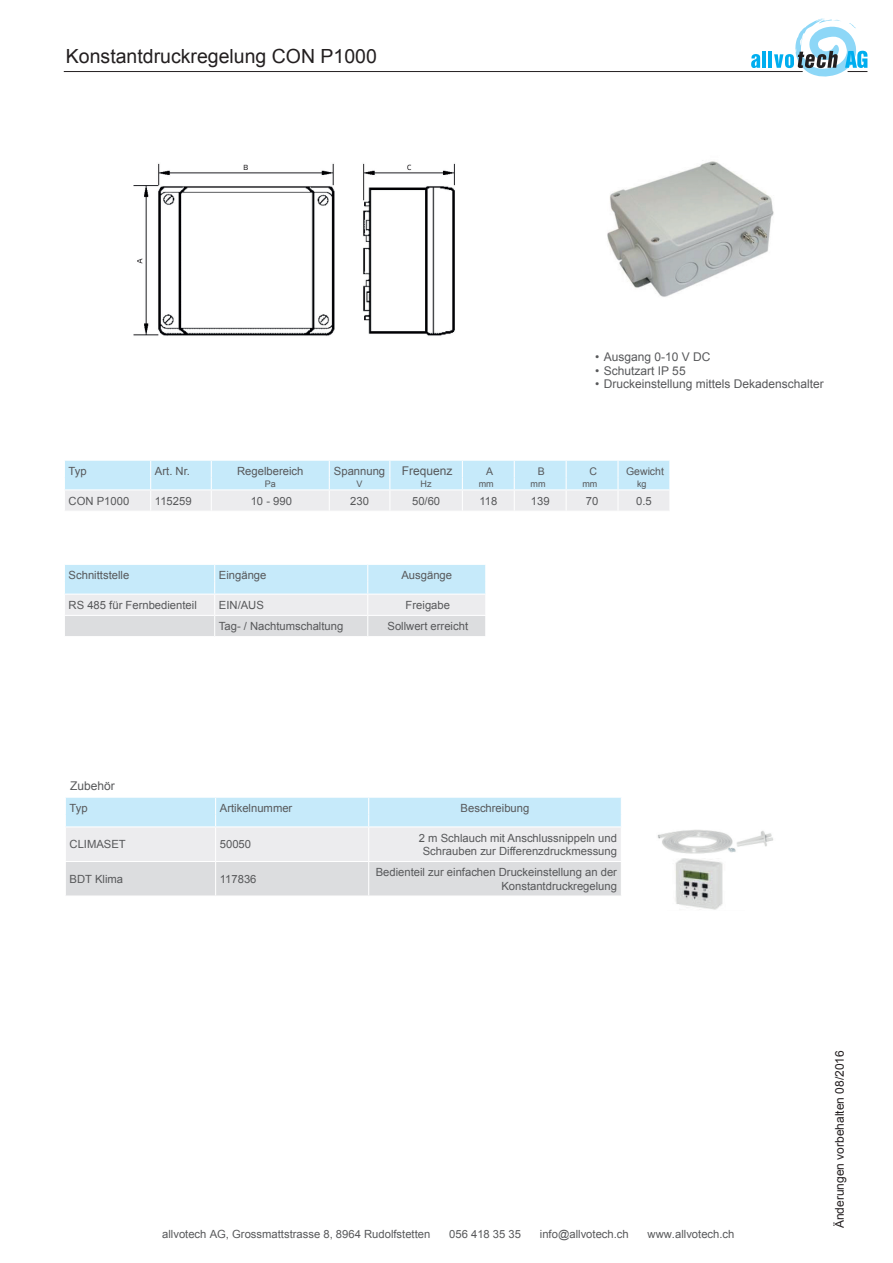
<style>
.page{position:relative;width:893px;height:1263px;background:#fff}
.page>*{position:absolute;margin:0;border:0;box-sizing:border-box;transform-origin:0 0}
.t1{font:19.5px "Arial";color:#231f20}
.t2{font:12px "Arial";color:#57585a}
.t3{font:12px "Arial";color:#231f20}
.t4{font:11.25px/13.5px "Arial";color:#57585a;text-align:center}
.t5{font:11.25px "Arial";color:#58595b}
.t6{font:10.5px "Arial";color:#57585a}
.t7{font:9px "Arial";color:#57585a}
</style>
<div class="page">
<svg style="left:751px;top:54px;width:9px;height:14px"></svg>
<hr style="left:762px;top:51px;width:4px;height:17px;background:#00aeef">
<hr style="left:769px;top:51px;width:3px;height:17px;background:#00aeef">
<svg style="left:774px;top:19px;width:93px;height:58px"></svg>
<hr style="left:64px;top:71px;width:739px;height:1px;background:#231f20">
<svg style="left:65px;top:460px;width:605px;height:51px;background:#d7ebf5"></svg>
<svg style="left:65px;top:564px;width:421px;height:72px;background:#d9e7ef"></svg>
<img style="left:607px;top:161px;width:167px;height:136px">
<img style="left:133px;top:163px;width:322px;height:173px">
<svg style="left:65px;top:797px;width:556px;height:98px;background:#dbe6ec"></svg>
<hr style="left:65px;top:826px;width:151px;height:1px;background:#fff">
<hr style="left:65px;top:827px;width:1px;height:34px;background:#fff">
<hr style="left:216px;top:826px;width:153px;height:1px;background:#fff">
<hr style="left:215px;top:827px;width:1px;height:34px;background:#fff">
<hr style="left:369px;top:826px;width:253px;height:1px;background:#fff">
<hr style="left:368px;top:827px;width:1px;height:34px;background:#fff">
<hr style="left:65px;top:861px;width:151px;height:1px;background:#fff">
<hr style="left:65px;top:862px;width:1px;height:33px;background:#fff">
<hr style="left:216px;top:861px;width:153px;height:1px;background:#fff">
<hr style="left:215px;top:862px;width:1px;height:33px;background:#fff">
<hr style="left:369px;top:861px;width:253px;height:1px;background:#fff">
<hr style="left:368px;top:862px;width:1px;height:33px;background:#fff">
<img style="left:657px;top:829px;width:116px;height:25px">
<img style="left:675px;top:858px;width:48px;height:52px">
<h1 class="t1" style="left:66px;top:44px;width:313px">Konstantdruckregelung CON P1000</h1>
<p class="t2" style="left:595px;top:349px;width:117px">• Ausgang 0-10 V DC</p>
<p class="t2" style="left:595px;top:363px;width:92px">• Schutzart IP 55</p>
<p class="t2" style="left:595px;top:376px;width:230px">• Druckeinstellung mittels Dekadenschalter</p>
<p class="t4" style="left:69px;top:465px;width:20px">Typ</p>
<p class="t4" style="left:155px;top:465px;width:37px">Art. Nr.</p>
<p class="t4" style="left:237px;top:465px;width:68px">Regelbereich</p>
<p class="t4" style="left:334px;top:465px;width:53px">Spannung</p>
<p class="t2" style="left:402px;top:463px;width:52px">Frequenz</p>
<p class="t6" style="left:486px;top:464px;width:9px">A</p>
<p class="t6" style="left:538px;top:464px;width:9px">B</p>
<p class="t6" style="left:589px;top:464px;width:9px">C</p>
<p class="t6" style="left:626px;top:464px;width:39px">Gewicht</p>
<p class="t7" style="left:265px;top:478px;width:13px">Pa</p>
<p class="t7" style="left:357px;top:478px;width:8px">V</p>
<p class="t7" style="left:421px;top:478px;width:12px">Hz</p>
<p class="t7" style="left:479px;top:478px;width:16px">mm</p>
<p class="t7" style="left:531px;top:478px;width:16px">mm</p>
<p class="t7" style="left:582px;top:478px;width:16px">mm</p>
<p class="t7" style="left:637px;top:478px;width:11px">kg</p>
<p class="t4" style="left:69px;top:494px;width:62px">CON P1000</p>
<p class="t4" style="left:155px;top:494px;width:38px">115259</p>
<p class="t4" style="left:251px;top:494px;width:43px">10 - 990</p>
<p class="t4" style="left:350px;top:494px;width:20px">230</p>
<p class="t4" style="left:412px;top:494px;width:30px">50/60</p>
<p class="t4" style="left:479px;top:494px;width:19px">118</p>
<p class="t4" style="left:531px;top:494px;width:20px">139</p>
<p class="t4" style="left:586px;top:494px;width:14px">70</p>
<p class="t4" style="left:636px;top:494px;width:17px">0.5</p>
<p class="t4" style="left:69px;top:569px;width:62px">Schnittstelle</p>
<p class="t4" style="left:219px;top:569px;width:49px">Eingänge</p>
<p class="t4" style="left:401px;top:569px;width:52px">Ausgänge</p>
<p class="t4" style="left:69px;top:598px;width:130px">RS 485 für Fernbedienteil</p>
<p class="t4" style="left:219px;top:598px;width:47px">EIN/AUS</p>
<p class="t4" style="left:406px;top:598px;width:46px">Freigabe</p>
<p class="t4" style="left:219px;top:619px;width:126px">Tag- / Nachtumschaltung</p>
<p class="t4" style="left:387px;top:619px;width:82px">Sollwert erreicht</p>
<p class="t2" style="left:70px;top:778px;width:46px">Zubehör</p>
<p class="t4" style="left:70px;top:801px;width:20px">Typ</p>
<p class="t4" style="left:220px;top:801px;width:74px">Artikelnummer</p>
<p class="t4" style="left:461px;top:801px;width:70px">Beschreibung</p>
<p class="t4" style="left:70px;top:838px;width:58px">CLIMASET</p>
<p class="t4" style="left:220px;top:838px;width:33px">50050</p>
<p class="t4" style="left:419px;top:831px;width:200px">2 m Schlauch mit Anschlussnippeln und<br>Schrauben zur Differenzdruckmessung</p>
<p class="t4" style="left:70px;top:872px;width:55px">BDT Klima</p>
<p class="t4" style="left:220px;top:872px;width:38px">117836</p>
<p class="t4" style="left:376px;top:865px;width:243px;text-align:right">Bedienteil zur einfachen Druckeinstellung an der<br>Konstantdruckregelung</p>
<p class="t5" style="left:162px;top:1226px;width:270px">allvotech AG, Grossmattstrasse 8, 8964 Rudolfstetten</p>
<p class="t5" style="left:449px;top:1226px;width:73px">056 418 35 35</p>
<p class="t5" style="left:540px;top:1226px;width:90px">info@allvotech.ch</p>
<p class="t5" style="left:648px;top:1226px;width:88px">www.allvotech.ch</p>
<p class="t3" style="left:832px;top:1228px;width:180px;rotate:-90deg">Änderungen vorbehalten 08/2016</p>
</div>
